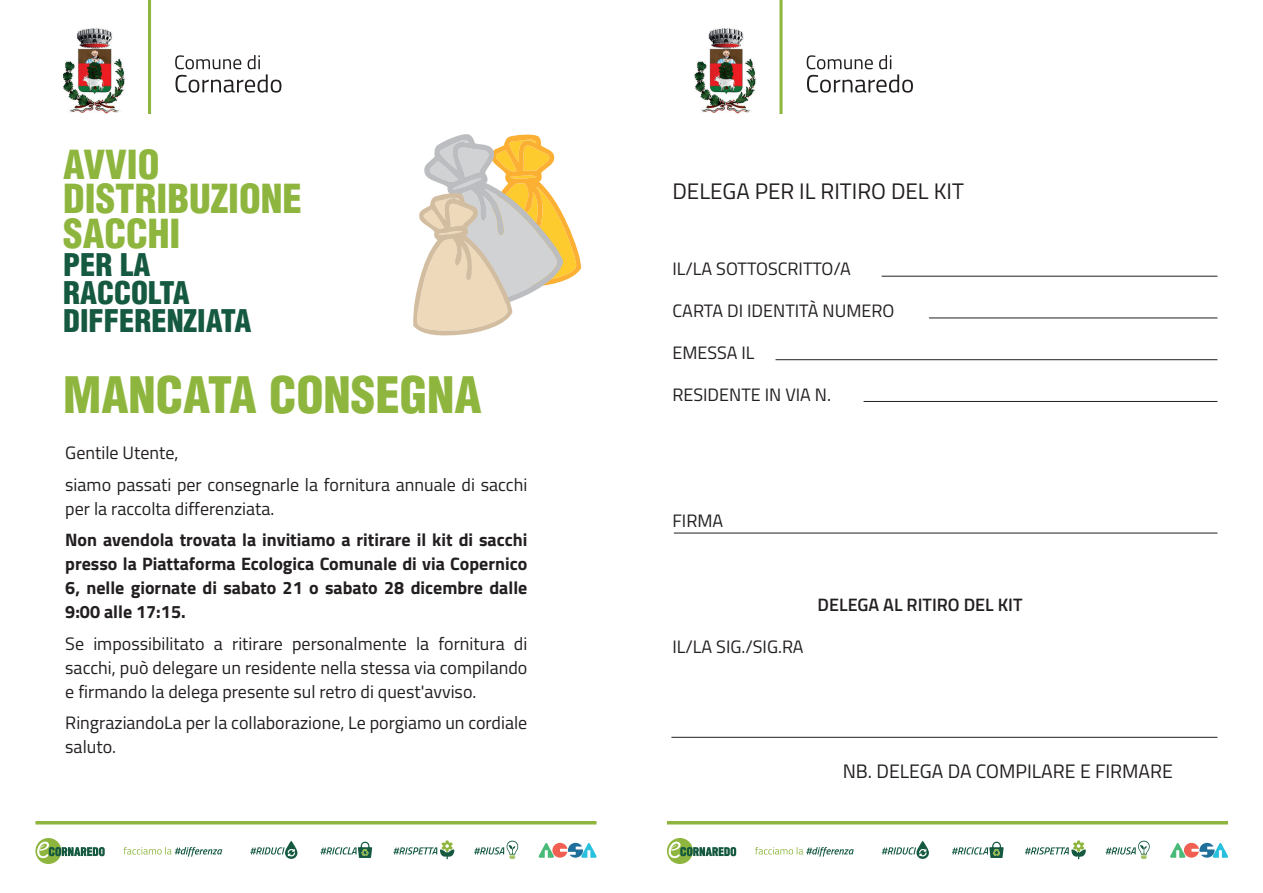
<style>
.page{position:relative;width:1263px;height:893px;background:#fff}
.page>*{position:absolute;margin:0;border:0;box-sizing:border-box;transform-origin:0 0}
.t1{font:900 condensed 49.05px "Helvetica LT Std";color:#8eb63e}
.t2{font:900 condensed 39.15px/34.5px "Helvetica LT Std";color:#8eb63e}
.t3{font:900 condensed 30.45px/28px "Helvetica LT Std";color:#145940}
.t4{font:22.5px "Titillium";color:#231f20}
.t5{font:19.5px "Titillium";color:#231f20}
.t6{font:18px/24px "Titillium";color:#231f20}
.t7{font:700 18px/24px "Titillium";color:#231f20;text-align:justify}
.t8{font:600 18px "Titillium";color:#231f20}
</style>
<div class="page">
<img style="left:63px;top:29px;width:62px;height:85px">
<hr style="left:148px;top:0;width:3px;height:114px;background:#8eb63e">
<svg style="left:175px;top:55px;width:106px;height:38px"></svg>
<img style="left:695px;top:29px;width:61px;height:85px">
<hr style="left:779px;top:0;width:3px;height:114px;background:#8eb63e">
<svg style="left:807px;top:55px;width:106px;height:38px"></svg>
<svg style="left:413px;top:134px;width:168px;height:202px"></svg>
<svg style="left:538px;top:843px;width:58px;height:15px"></svg>
<svg style="left:35px;top:838px;width:70px;height:26px"></svg>
<svg style="left:124px;top:840px;width:395px;height:19px"></svg>
<hr style="left:35px;top:821px;width:561px;height:3px;background:#8eb63e">
<svg style="left:1170px;top:843px;width:58px;height:15px"></svg>
<svg style="left:667px;top:838px;width:69px;height:26px"></svg>
<svg style="left:755px;top:840px;width:395px;height:19px"></svg>
<hr style="left:667px;top:821px;width:561px;height:3px;background:#8eb63e">
<hr style="left:882px;top:276px;width:335px;height:1px;background:#231f20">
<hr style="left:929px;top:318px;width:288px;height:1px;background:#231f20">
<hr style="left:775px;top:359px;width:442px;height:1px;background:#231f20">
<hr style="left:863px;top:401px;width:354px;height:1px;background:#231f20">
<hr style="left:674px;top:533px;width:543px;height:1px;background:#231f20">
<hr style="left:671px;top:737px;width:546px;height:1px;background:#231f20">
<h2 class="t2" style="left:63px;top:147px;width:240px">AVVIO<br>DISTRIBUZIONE<br>SACCHI</h2>
<h3 class="t3" style="left:63px;top:250px;width:190px">PER LA<br>RACCOLTA<br>DIFFERENZIATA</h3>
<h1 class="t1" style="left:63px;top:364px;width:420px">MANCATA CONSEGNA</h1>
<p class="t6" style="left:65px;top:436px;width:464px;line-height:31.5px">Gentile Utente,<br>siamo passati per consegnarle la fornitura annuale di sacchi</p>
<p class="t6" style="left:65px;top:496px;width:211px">per la raccolta differenziata.</p>
<p class="t7" style="left:65px;top:527px;width:464px">Non avendola trovata la invitiamo a ritirare il kit di sacchi presso la Piattaforma Ecologica Comunale di via Copernico 6, nelle giornate di sabato 21 o sabato 28 dicembre dalle 9:00 alle 17:15.</p>
<p class="t6" style="left:65px;top:631px;width:464px;text-align:justify">Se impossibilitato a ritirare personalmente la fornitura di sacchi, può delegare un residente nella stessa via compilando e firmando la delega presente sul retro di quest'avviso.</p>
<p class="t6" style="left:65px;top:710px;width:464px">RingraziandoLa per la collaborazione, Le porgiamo un cordiale saluto.</p>
<p class="t4" style="left:672px;top:175px;width:293px">DELEGA PER IL RITIRO DEL KIT</p>
<p class="t6" style="left:672px;top:255px;width:180px">IL/LA SOTTOSCRITTO/A</p>
<p class="t6" style="left:672px;top:297px;width:223px">CARTA DI IDENTITÀ NUMERO</p>
<p class="t6" style="left:672px;top:339px;width:84px">EMESSA IL</p>
<p class="t6" style="left:672px;top:381px;width:160px">RESIDENTE IN VIA N.</p>
<p class="t6" style="left:672px;top:507px;width:52px">FIRMA</p>
<p class="t6" style="left:672px;top:633px;width:133px">IL/LA SIG./SIG.RA</p>
<p class="t8" style="left:818px;top:591px;width:206px">DELEGA AL RITIRO DEL KIT</p>
<p class="t5" style="left:843px;top:757px;width:332px">NB. DELEGA DA COMPILARE E FIRMARE</p>
</div>
